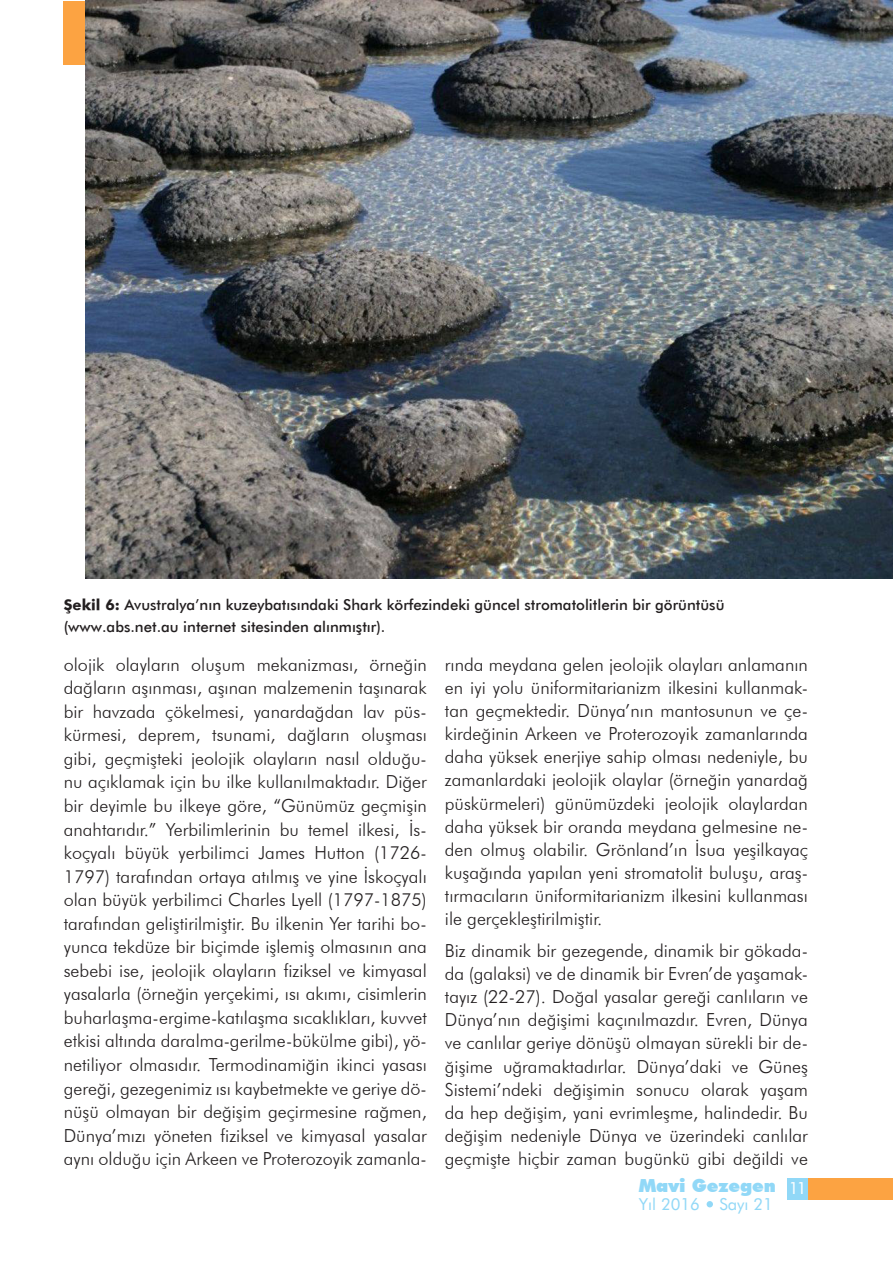
<style>
.page{position:relative;width:893px;height:1263px;background:#fff}
.page>*{position:absolute;margin:0;border:0;box-sizing:border-box;transform-origin:0 0}
._04_metin{font:300 18px/23.5px "Futura BT";color:#231f20;text-align:justify}
.t1{font:900 18px "Futura BT";color:#91d8f7}
.t2{font:16.5px "Futura BT";color:#91d8f7}
.t3{font:16.5px "Futura BT";color:#fff}
._06_sekil_alti{font:500 15px "Futura BT";color:#231f20}
.s1{font-family:"Futura Md BT Bold";font-weight:400}
</style>
<div class="page">
<div style="left:64px;top:1px;width:557px;height:64px;background:#fca342"></div>
<div style="left:787px;top:1178px;width:63px;height:21px;background:#91d8f7"></div>
<div style="left:808px;top:1178px;width:85px;height:21px;background:#fca342"></div>
<svg style="left:707px;top:1201px;width:6px;height:6px"></svg>
<img style="left:85px;top:0;width:808px;height:578px">
<p class="_06_sekil_alti" style="left:64px;top:595px;width:662px"><span class="s1">Şekil 6:</span> Avustralya’nın kuzeybatısındaki Shark körfezindeki güncel stromatolitlerin bir görüntüsü</p>
<p class="_06_sekil_alti" style="left:64px;top:618px;width:323px">(www.abs.net.au internet sitesinden alınmıştır).</p>
<p class="_04_metin" style="left:64px;top:652px;width:365px">olojik olayların oluşum mekanizması, örneğin dağların aşınması, aşınan malzemenin taşınarak bir havzada çökelmesi, yanardağdan lav püs&shy;kürmesi, deprem, tsunami, dağların oluşması gibi, geçmişteki jeolojik olayların nasıl olduğu&shy;nu açıklamak için bu ilke kullanılmaktadır. Diğer bir deyimle bu ilkeye göre, “Günümüz geçmişin anahtarıdır.” Yerbilimlerinin bu temel ilkesi, İs&shy;koçyalı büyük yerbilimci James Hutton (1726- 1797) tarafından ortaya atılmış ve yine İskoçyalı olan büyük yerbilimci Charles Lyell (1797-1875) tarafından geliştirilmiştir. Bu ilkenin Yer tarihi bo&shy;yunca tekdüze bir biçimde işlemiş olmasının ana sebebi ise, jeolojik olayların fiziksel ve kimyasal yasalarla (örneğin yerçekimi, ısı akımı, cisimlerin buharlaşma-ergime-katılaşma sıcaklıkları, kuvvet etkisi altında daralma-gerilme-bükülme gibi), yö&shy;netiliyor olmasıdır. Termodinamiğin ikinci yasası gereği, gezegenimiz ısı kaybetmekte ve geriye dö&shy;nüşü olmayan bir değişim geçirmesine rağmen, Dünya’mızı yöneten fiziksel ve kimyasal yasalar aynı olduğu için Arkeen ve Proterozoyik zamanla-</p>
<p class="_04_metin" style="left:445px;top:653px;width:365px;line-height:23.1px">rında meydana gelen jeolojik olayları anlamanın en iyi yolu üniformitarianizm ilkesini kullanmak&shy;tan geçmektedir. Dünya’nın mantosunun ve çe&shy;kirdeğinin Arkeen ve Proterozoyik zamanlarında daha yüksek enerjiye sahip olması nedeniyle, bu zamanlardaki jeolojik olaylar (örneğin yanardağ püskürmeleri) günümüzdeki jeolojik olaylardan daha yüksek bir oranda meydana gelmesine ne&shy;den olmuş olabilir. Grönland’ın İsua yeşilkayaç kuşağında yapılan yeni stromatolit buluşu, araş&shy;tırmacıların üniformitarianizm ilkesini kullanması ile gerçekleştirilmiştir.</p>
<p class="_04_metin" style="left:445px;top:939px;width:365px;line-height:23.1px">Biz dinamik bir gezegende, dinamik bir gökada&shy;da (galaksi) ve de dinamik bir Evren’de yaşamak&shy;tayız (22-27). Doğal yasalar gereği canlıların ve Dünya’nın değişimi kaçınılmazdır. Evren, Dünya ve canlılar geriye dönüşü olmayan sürekli bir de&shy;ğişime uğramaktadırlar. Dünya’daki ve Güneş Sistemi’ndeki değişimin sonucu olarak yaşam da hep değişim, yani evrimleşme, halindedir. Bu değişim nedeniyle Dünya ve üzerindeki canlılar geçmişte hiçbir zaman bugünkü gibi değildi ve</p>
<p class="t1" style="left:639px;top:1174px;width:139px">Mavi Gezegen</p>
<p class="t2" style="left:639px;top:1194px;width:136px">Yıl 2016 Sayı 21</p>
<p class="t3" style="left:789px;top:1178px;width:19px">11</p>
</div>
